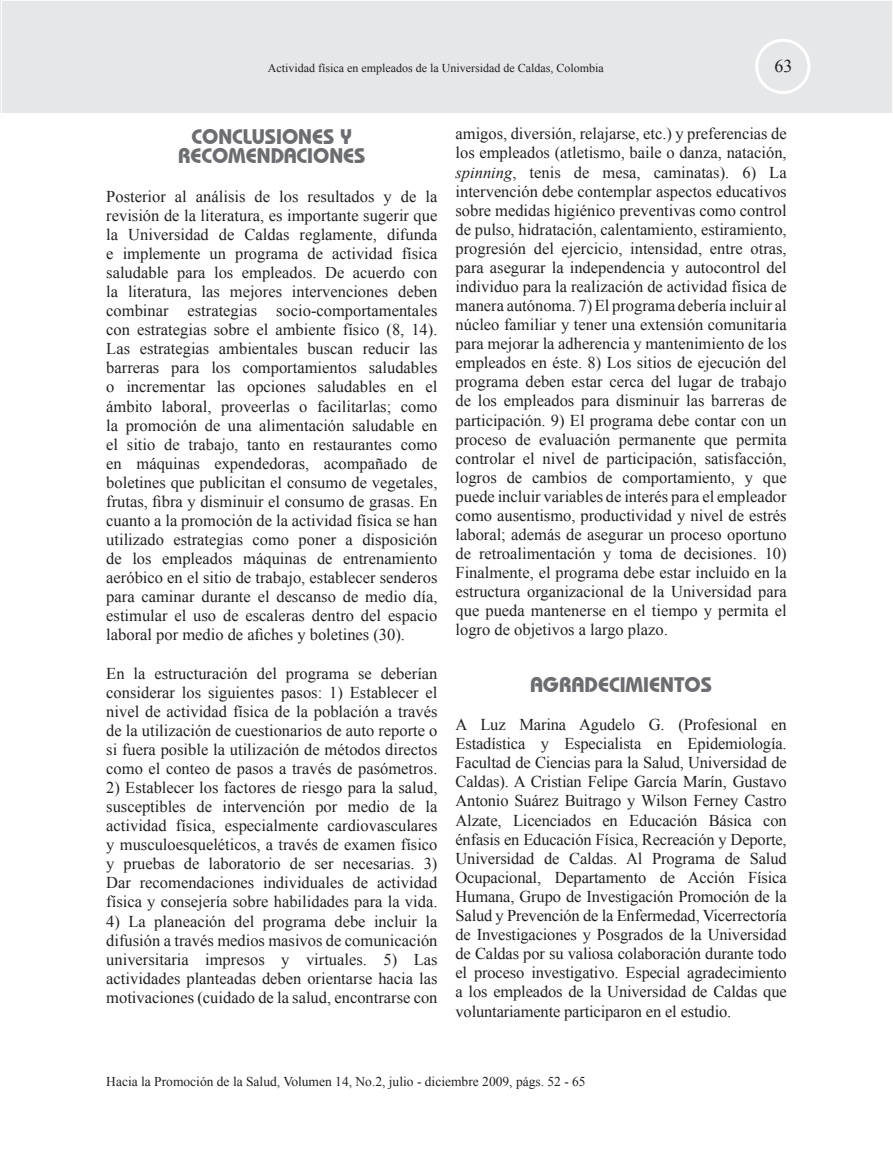
<style>
.page{position:relative;width:893px;height:1149px;background:#fff}
.page>*{position:absolute;margin:0;border:0;box-sizing:border-box;transform-origin:0 0}
.t1{font:700 21px/19.5px "Bauhaus IT Cby BT";color:#6c6d70;text-align:center}
.t2{font:18px "Times New Roman";color:#231f20}
.t3{font:16.5px/19px "Times New Roman";color:#231f20;text-align:justify}
.t4{font:13.5px "Times New Roman";color:#231f20}
.t5{font:12px "Times New Roman";color:#231f20}
.s1{font-style:italic}
</style>
<div class="page">
<div style="left:0;top:0;width:893px;height:113px;background:#e6e7e9"></div>
<div style="left:755px;top:39px;width:55px;height:55px;border:3px solid #fff;border-radius:50%"></div>
<p class="t5" style="left:268px;top:60px;width:337px">Actividad física en empleados de la Universidad de Caldas, Colombia</p>
<p class="t2" style="left:774px;top:54px;width:19px">63</p>
<p class="t1" style="left:178px;top:126px;width:189px">CONCLUSIONES Y<br>RECOMENDACIONES</p>
<p class="t3" style="left:106px;top:186px;width:333px">Posterior al análisis de los resultados y de la revisión de la literatura, es importante sugerir que la Universidad de Caldas reglamente, difunda e implemente un programa de actividad física saludable para los empleados. De acuerdo con la literatura, las mejores intervenciones deben combinar estrategias socio-comportamentales con estrategias sobre el ambiente físico (8, 14).<br>Las estrategias ambientales buscan reducir las barreras para los comportamientos saludables o incrementar las opciones saludables en el ámbito laboral, proveerlas o facilitarlas; como la promoción de una alimentación saludable en el sitio de trabajo, tanto en restaurantes como en máquinas expendedoras, acompañado de boletines que publicitan el consumo de vegetales, frutas, fibra y disminuir el consumo de grasas. En cuanto a la promoción de la actividad física se han utilizado estrategias como poner a disposición de los empleados máquinas de entrenamiento aeróbico en el sitio de trabajo, establecer senderos para caminar durante el descanso de medio día, estimular el uso de escaleras dentro del espacio laboral por medio de afiches y boletines (30).</p>
<p class="t3" style="left:106px;top:663px;width:333px">En la estructuración del programa se deberían considerar los siguientes pasos: 1) Establecer el nivel de actividad física de la población a través de la utilización de cuestionarios de auto reporte o si fuera posible la utilización de métodos directos como el conteo de pasos a través de pasómetros.</p>
<p class="t3" style="left:106px;top:777px;width:333px">2) Establecer los factores de riesgo para la salud, susceptibles de intervención por medio de la actividad física, especialmente cardiovasculares y musculoesqueléticos, a través de examen físico y pruebas de laboratorio de ser necesarias. 3)<br>Dar recomendaciones individuales de actividad física y consejería sobre habilidades para la vida.</p>
<p class="t3" style="left:106px;top:910px;width:333px">4) La planeación del programa debe incluir la difusión a través medios masivos de comunicación universitaria impresos y virtuales. 5) Las actividades planteadas deben orientarse hacia las motivaciones (cuidado de la salud, encontrarse con</p>
<p class="t3" style="left:455px;top:124px;width:333px">amigos, diversión, relajarse, etc.) y preferencias de los empleados (atletismo, baile o danza, natación, <span class="s1">spinning</span>, tenis de mesa, caminatas). 6) La intervención debe contemplar aspectos educativos sobre medidas higiénico preventivas como control de pulso, hidratación, calentamiento, estiramiento, progresión del ejercicio, intensidad, entre otras, para asegurar la independencia y autocontrol del individuo para la realización de actividad física de manera autónoma. 7) El programa debería incluir al núcleo familiar y tener una extensión comunitaria para mejorar la adherencia y mantenimiento de los empleados en éste. 8) Los sitios de ejecución del programa deben estar cerca del lugar de trabajo de los empleados para disminuir las barreras de participación. 9) El programa debe contar con un proceso de evaluación permanente que permita controlar el nivel de participación, satisfacción, logros de cambios de comportamiento, y que puede incluir variables de interés para el empleador como ausentismo, productividad y nivel de estrés laboral; además de asegurar un proceso oportuno de retroalimentación y toma de decisiones. 10)<br>Finalmente, el programa debe estar incluido en la estructura organizacional de la Universidad para que pueda mantenerse en el tiempo y permita el logro de objetivos a largo plazo.</p>
<p class="t1" style="left:530px;top:674px;width:183px">AGRADECIMIENTOS</p>
<p class="t3" style="left:455px;top:714px;width:333px">A Luz Marina Agudelo G. (Profesional en Estadística y Especialista en Epidemiología.<br>Facultad de Ciencias para la Salud, Universidad de Caldas). A Cristian Felipe García Marín, Gustavo Antonio Suárez Buitrago y Wilson Ferney Castro Alzate, Licenciados en Educación Básica con énfasis en Educación Física, Recreación y Deporte, Universidad de Caldas. Al Programa de Salud Ocupacional, Departamento de Acción Física Humana, Grupo de Investigación Promoción de la Salud y Prevención de la Enfermedad, Vicerrectoría de Investigaciones y Posgrados de la Universidad de Caldas por su valiosa colaboración durante todo el proceso investigativo. Especial agradecimiento a los empleados de la Universidad de Caldas que voluntariamente participaron en el estudio.</p>
<p class="t4" style="left:106px;top:1072px;width:481px">Hacia la Promoción de la Salud, Volumen 14, No.2, julio - diciembre 2009, págs. 52 - 65</p>
</div>
